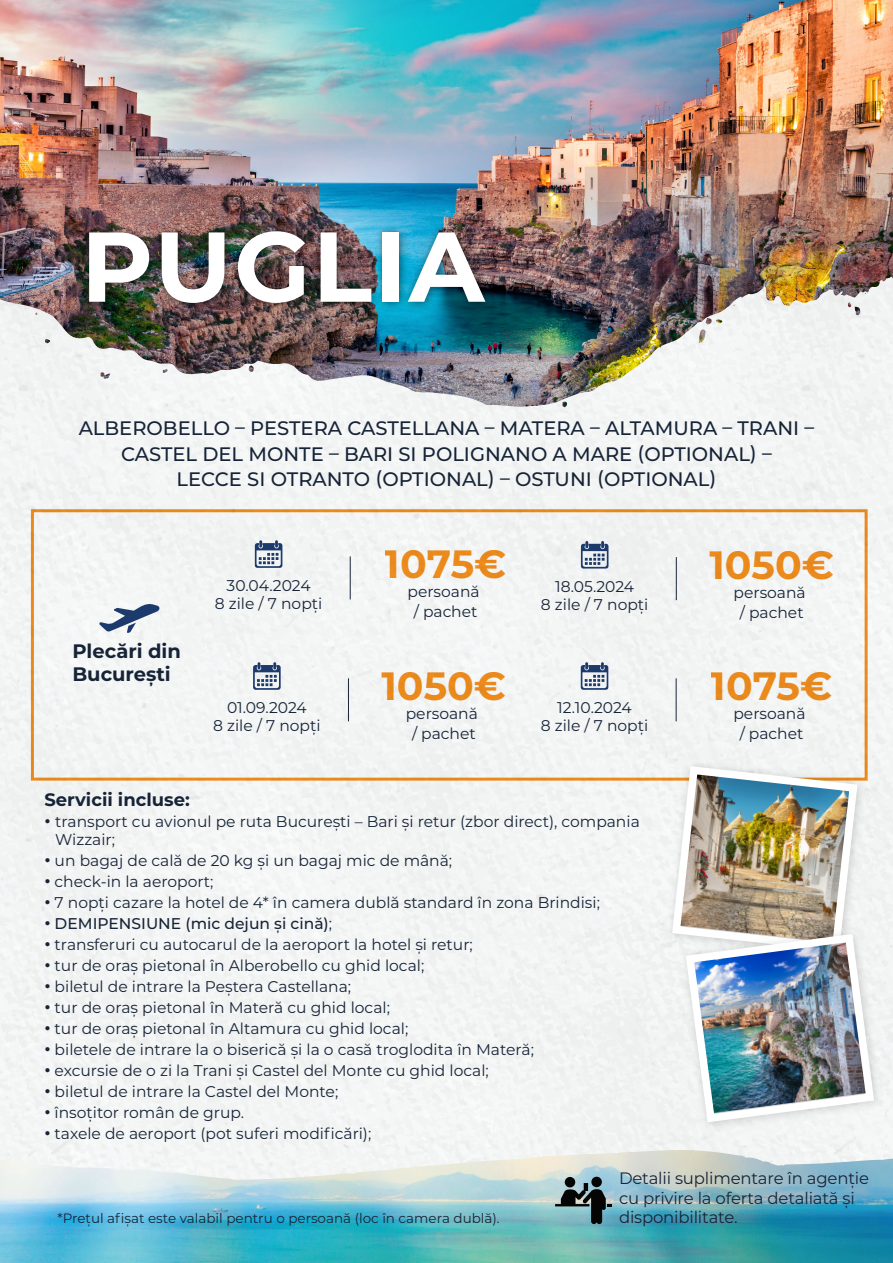
<style>
.page{position:relative;width:893px;height:1263px;background:#fff}
.page>*{position:absolute;margin:0;border:0;box-sizing:border-box;transform-origin:0 0}
.t1{font:700 99px "Montserrat";letter-spacing:.02em;color:#fff}
.t2{font:700 39.45px "Montserrat";color:#f6901e}
.t3{font:500 19.5px/25.5px "Montserrat";color:#172437;text-align:center}
.t4{font:700 19.5px/22.5px "Montserrat";color:#172437}
.t5{font:700 18px "Montserrat";color:#172437}
.t6{font:16.5px/19.8px "Montserrat";letter-spacing:-.01em;color:#172437}
.t7{font:15.6px/17.9px "Montserrat";color:#172437;text-align:center}
.t8{font:500 15.6px "Montserrat";color:#172437}
.t9{font:13.5px "Montserrat";color:#172437}
.s1{font-weight:700;font-size:16.5px}
.s2{font-weight:400}
</style>
<div class="page">
<div style="left:0;top:105px;width:893px;height:1045px;background:#f2f4f4"></div>
<img style="left:0;top:0;width:854px;height:407px">
<img style="left:0;top:1150px;width:893px;height:113px">
<svg style="left:99px;top:604px;width:61px;height:29px"></svg>
<div style="left:31px;top:509px;width:837px;height:272px;border:3px solid #f6901e"></div>
<div style="left:565px;top:1177px;width:10px;height:10px;background:#050504;border-radius:50%"></div>
<div style="left:591px;top:1177px;width:11px;height:10px;background:#050504;border-radius:50%"></div>
<svg style="left:555px;top:1183px;width:56px;height:41px;background:#5d797e"></svg>
<svg style="left:581px;top:541px;width:27px;height:27px"></svg>
<hr style="left:676px;top:557px;width:1px;height:43px;background:#172437">
<svg style="left:581px;top:662px;width:27px;height:28px"></svg>
<hr style="left:676px;top:678px;width:1px;height:43px;background:#172437">
<svg style="left:253px;top:662px;width:28px;height:28px"></svg>
<hr style="left:348px;top:678px;width:1px;height:43px;background:#172437">
<svg style="left:255px;top:540px;width:27px;height:28px"></svg>
<hr style="left:350px;top:556px;width:1px;height:43px;background:#172437">
<img style="left:69px;top:205px;width:431px;height:137px">
<div style="left:661px;top:755px;width:211px;height:211px;background:#f2f4f4"></div>
<div style="left:674px;top:923px;width:215px;height:214px;background:#f2f4f4"></div>
<img style="left:668px;top:762px;width:210px;height:364px">
<h1 class="t1" style="left:81px;top:195px;width:405px">PUGLIA</h1>
<p class="t3" style="left:79px;top:415px;width:737px">ALBEROBELLO – PESTERA CASTELLANA – MATERA – ALTAMURA – TRANI –<br>CASTEL DEL MONTE – BARI SI POLIGNANO A MARE (OPTIONAL) –<br>LECCE SI OTRANTO (OPTIONAL) – OSTUNI (OPTIONAL)</p>
<p class="t4" style="left:72px;top:639px;width:110px">Plecări din<br>București</p>
<p class="t7" style="left:215px;top:576px;width:109px">30.04.2024<br>8 zile / 7 nopți</p>
<p class="t7" style="left:213px;top:698px;width:109px">01.09.2024<br>8 zile / 7 nopți</p>
<h2 class="t2" style="left:385px;top:535px;width:123px">1075€</h2>
<p class="t7" style="left:408px;top:581px;width:74px;line-height:20.2px">persoană / pachet</p>
<h2 class="t2" style="left:382px;top:657px;width:126px">1050€</h2>
<p class="t7" style="left:406px;top:702px;width:74px;line-height:20.2px">persoană / pachet</p>
<p class="t7" style="left:541px;top:577px;width:109px">18.05.2024<br>8 zile / 7 nopți</p>
<p class="t7" style="left:541px;top:698px;width:109px">12.10.2024<br>8 zile / 7 nopți</p>
<p class="t5" style="left:44px;top:787px;width:147px">Servicii incluse:</p>
<p class="t7" style="left:55px;top:812px;width:586px;text-align:left;text-indent:-11px"><span class="s1">•</span> transport cu avionul pe ruta București – Bari și retur (zbor direct), compania<br>Wizzair;</p>
<p class="t7" style="left:44px;top:851px;width:409px"><span class="s1">•</span> un bagaj de cală de 20 kg și un bagaj mic de mână;</p>
<p class="t7" style="left:44px;top:872px;width:171px"><span class="s1">•</span> check-in la aeroport;</p>
<p class="t7" style="left:44px;top:893px;width:557px"><span class="s1">•</span> 7 nopți cazare la hotel de 4* în camera dublă standard în zona Brindisi;</p>
<p class="t8" style="left:44px;top:913px;width:289px"><span class="s1">•</span> DEMIPENSIUNE (mic dejun și cină)<span class="s2">;</span></p>
<p class="t7" style="left:44px;top:935px;width:430px"><span class="s1">•</span> transferuri cu autocarul de la aeroport la hotel și retur;</p>
<p class="t7" style="left:44px;top:956px;width:381px"><span class="s1">•</span> tur de oraș pietonal în Alberobello cu ghid local;</p>
<p class="t7" style="left:44px;top:977px;width:308px"><span class="s1">•</span> biletul de intrare la Peștera Castellana;</p>
<p class="t7" style="left:44px;top:998px;width:347px"><span class="s1">•</span> tur de oraș pietonal în Materă cu ghid local;</p>
<p class="t7" style="left:44px;top:1019px;width:365px"><span class="s1">•</span> tur de oraș pietonal în Altamura cu ghid local;</p>
<p class="t7" style="left:44px;top:1040px;width:491px"><span class="s1">•</span> biletele de intrare la o biserică și la o casă troglodita în Materă;</p>
<p class="t7" style="left:44px;top:1061px;width:446px"><span class="s1">•</span> excursie de o zi la Trani și Castel del Monte cu ghid local;</p>
<p class="t7" style="left:44px;top:1082px;width:295px"><span class="s1">•</span> biletul de intrare la Castel del Monte;</p>
<p class="t7" style="left:44px;top:1103px;width:201px"><span class="s1">•</span> însoțitor român de grup.</p>
<p class="t7" style="left:44px;top:1124px;width:328px"><span class="s1">•</span> taxele de aeroport (pot suferi modificări);</p>
<h2 class="t2" style="left:709px;top:536px;width:126px">1050€</h2>
<p class="t7" style="left:734px;top:581px;width:74px;line-height:20.2px">persoană / pachet</p>
<h2 class="t2" style="left:711px;top:657px;width:123px">1075€</h2>
<p class="t7" style="left:733px;top:702px;width:74px;line-height:20.2px">persoană / pachet</p>
<p class="t9" style="left:58px;top:1208px;width:444px">*Prețul afișat este valabil pentru o persoană (loc în camera dublă).</p>
<p class="t6" style="left:619px;top:1167px;width:252px">Detalii suplimentare în agenție cu privire la oferta detaliată și disponibilitate.</p>
</div>
